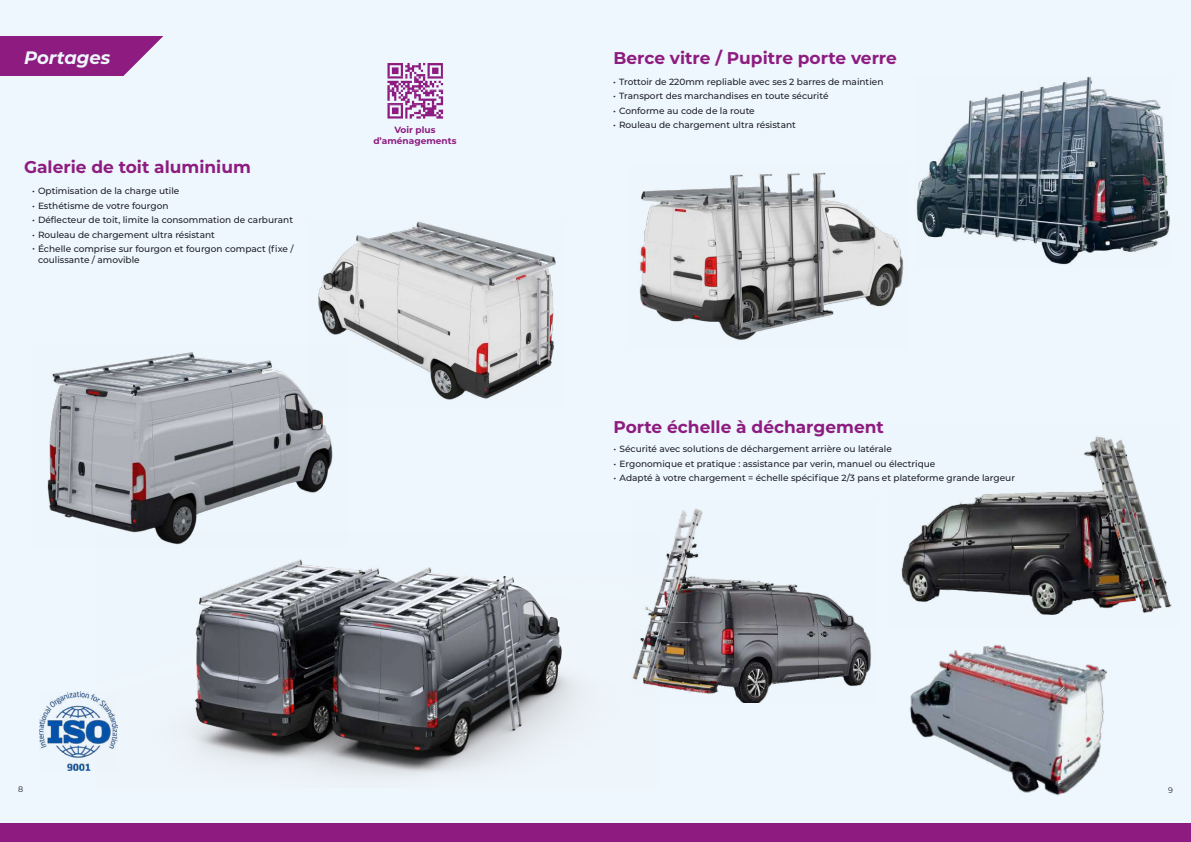
<style>
.page{position:relative;width:1191px;height:842px;background:#eef7fd}
.page>*{position:absolute;margin:0;border:0;box-sizing:border-box;transform-origin:0 0}
.t1{font:italic 700 18px "Montserrat";color:#eef7fd}
.t2{font:700 17px "Montserrat";color:#8e1c80}
.t3{font:500 9px/10.8px "Montserrat";color:#20212a}
.t4{font:700 9px/10.8px "Montserrat";color:#8e1c80;text-align:center}
.t5{font:8px "Montserrat";color:#20212a}
</style>
<div class="page">
<svg style="left:0;top:36px;width:163px;height:40px;background:#99368f"></svg>
<div style="left:0;top:824px;width:1191px;height:18px;background:#8e1c80"></div>
<svg style="left:387px;top:63px;width:57px;height:56px"></svg>
<img style="left:916px;top:77px;width:254px;height:188px">
<img style="left:639px;top:172px;width:265px;height:168px">
<img style="left:901px;top:436px;width:271px;height:179px">
<img style="left:909px;top:644px;width:198px;height:152px">
<img style="left:657px;top:508px;width:214px;height:194px">
<img style="left:318px;top:221px;width:238px;height:179px">
<img style="left:47px;top:344px;width:301px;height:188px">
<img style="left:132px;top:532px;width:525px;height:246px">
<img style="left:39px;top:691px;width:79px;height:79px">
<h1 class="t1" style="left:24px;top:45px;width:88px">Portages</h1>
<h2 class="t2" style="left:24px;top:155px;width:228px">Galerie de toit aluminium</h2>
<p class="t3" style="left:32px;top:185px;width:149px">• Optimisation de la charge utile</p>
<p class="t3" style="left:32px;top:200px;width:138px">• Esthétisme de votre fourgon</p>
<p class="t3" style="left:32px;top:214px;width:262px">• Déflecteur de toit, limite la consommation de carburant</p>
<p class="t3" style="left:32px;top:229px;width:184px">• Rouleau de chargement ultra résistant</p>
<p class="t3" style="left:38px;top:243px;width:257px;text-indent:-6px">• Échelle comprise sur fourgon et fourgon compact (fixe / coulissante / amovible</p>
<p class="t4" style="left:373px;top:124px;width:85px">Voir plus d’aménagements</p>
<h2 class="t2" style="left:613px;top:46px;width:285px">Berce vitre / Pupitre porte verre</h2>
<p class="t3" style="left:613px;top:76px;width:272px">• Trottoir de 220mm repliable avec ses 2 barres de maintien</p>
<p class="t3" style="left:613px;top:90px;width:217px">• Transport des marchandises en toute sécurité</p>
<p class="t3" style="left:613px;top:105px;width:143px">• Conforme au code de la route</p>
<p class="t3" style="left:613px;top:119px;width:184px">• Rouleau de chargement ultra résistant</p>
<h2 class="t2" style="left:613px;top:415px;width:272px">Porte échelle à déchargement</h2>
<p class="t3" style="left:613px;top:443px;width:280px">• Sécurité avec solutions de déchargement arrière ou latérale</p>
<p class="t3" style="left:613px;top:458px;width:323px">• Ergonomique et pratique : assistance par verin, manuel ou électrique</p>
<p class="t3" style="left:613px;top:472px;width:403px">• Adapté à votre chargement = échelle spécifique 2/3 pans et plateforme grande largeur</p>
<p class="t5" style="left:18px;top:784px;width:7px">8</p>
<p class="t5" style="left:1168px;top:784px;width:6px">9</p>
</div>
